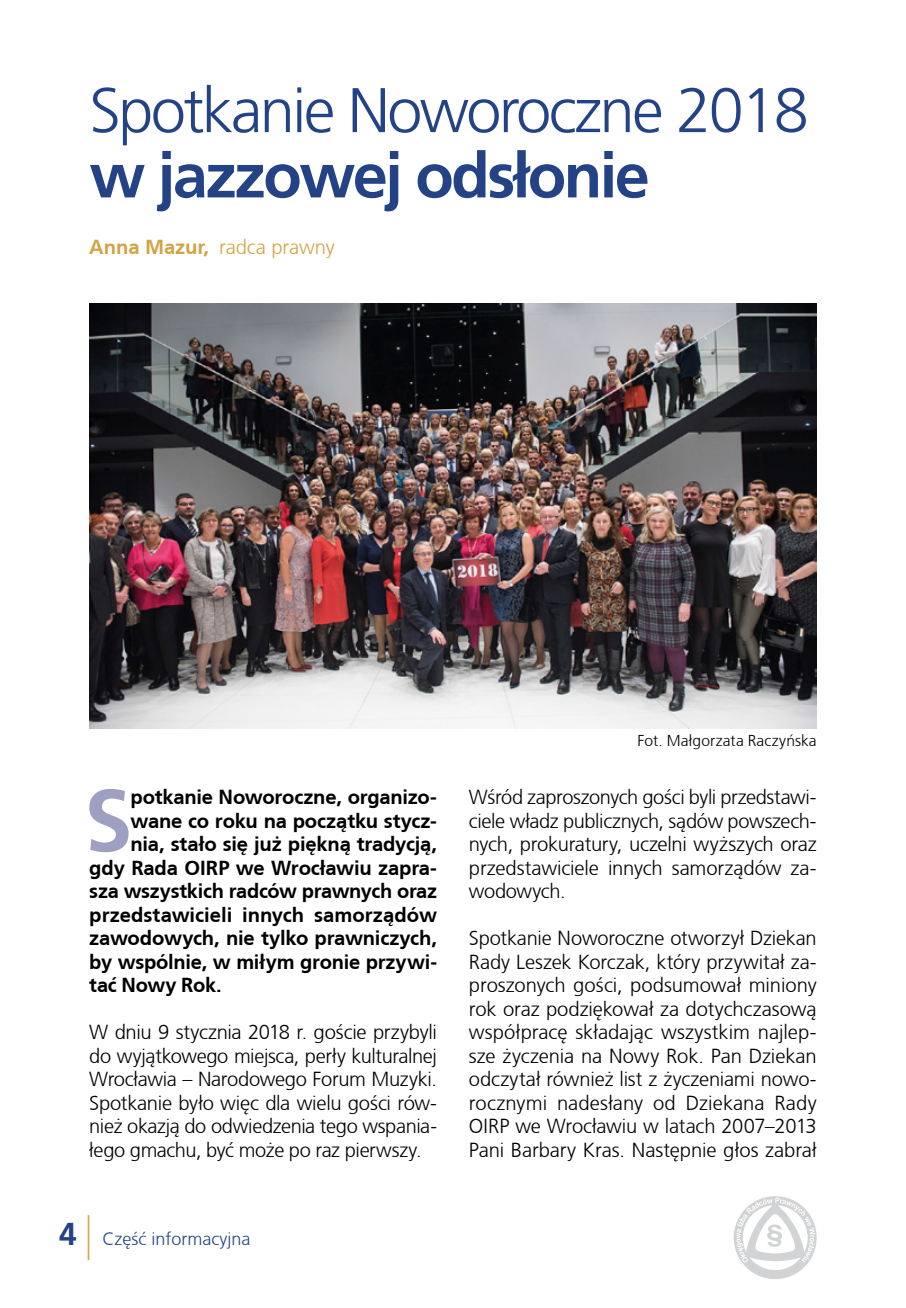
<style>
.page{position:relative;width:906px;height:1308px;background:#fff}
.page>*{position:absolute;margin:0;border:0;box-sizing:border-box;transform-origin:0 0}
.t1{font:700 87.52px "Frutiger CE";color:#9e9fc1}
.t2{font:300 63px "Frutiger CE";letter-spacing:-.04em;color:#244386}
.t3{font:700 63px "Frutiger CE";letter-spacing:-.04em;color:#244386}
.t4{font:700 31.5px "Frutiger CE";color:#244386}
.t5{font:300 20.25px/23.6px "Frutiger CE";letter-spacing:-.01em;color:#000;text-align:justify}
.t6{font:700 20.25px "Frutiger CE";letter-spacing:-.01em;color:#000}
.t7{font:300 20.25px "Frutiger CE";letter-spacing:-.005em;color:#d2a444}
.t8{font:300 18px "Frutiger CE";color:#244386}
.t9{font:300 15.75px "Frutiger CE";letter-spacing:.01em;color:#000}
.s1{font-weight:700}
.s2{font-weight:300;font-size:45px;color:#d2a444}
</style>
<div class="page">
<svg style="left:733px;top:1196px;width:83px;height:83px"></svg>
<img style="left:89px;top:304px;width:727px;height:424px">
<h2 class="t2" style="left:89px;top:73px;width:721px">Spotkanie Noworoczne 2018</h2>
<h2 class="t3" style="left:89px;top:138px;width:562px">w jazzowej odsłonie</h2>
<p class="t7" style="left:89px;top:235px;width:247px"><span class="s1">Anna Mazur,</span> radca prawny</p>
<h1 class="t1" style="left:84px;top:768px;width:50px">S</h1>
<p class="t6" style="left:131px;top:785px;width:308px">potkanie Noworoczne, organizo-</p>
<p class="t6" style="left:131px;top:808px;width:308px">wane co roku na początku stycz-</p>
<p class="t6" style="left:131px;top:832px;width:308px">nia, stało się już piękną tradycją,</p>
<p class="t6" style="left:89px;top:855px;width:349px">gdy Rada OIRP we Wrocławiu zapra-</p>
<p class="t6" style="left:89px;top:879px;width:349px">sza wszystkich radców prawnych oraz</p>
<p class="t6" style="left:89px;top:902px;width:349px">przedstawicieli innych samorządów</p>
<p class="t6" style="left:89px;top:926px;width:349px">zawodowych, nie tylko prawniczych,</p>
<p class="t6" style="left:89px;top:949px;width:349px">by wspólnie, w miłym gronie przywi-</p>
<p class="t6" style="left:89px;top:973px;width:134px">tać Nowy Rok.</p>
<p class="t5" style="left:89px;top:1020px;width:349px">W dniu 9 stycznia 2018 r. goście przybyli do wyjątkowego miejsca, perły kulturalnej Wrocławia – Narodowego Forum Muzyki.<br>Spotkanie było więc dla wielu gości rów&shy;nież okazją do odwiedzenia tego wspania&shy;łego gmachu, być może po raz pierwszy.</p>
<h3 class="t4" style="left:59px;top:1215px;width:34px">4 <span class="s2">|</span></h3>
<p class="t8" style="left:102px;top:1228px;width:149px">Część informacyjna</p>
<p class="t9" style="left:637px;top:731px;width:181px">Fot. Małgorzata Raczyńska</p>
<p class="t5" style="left:469px;top:785px;width:349px">Wśród zaproszonych gości byli przedstawi&shy;ciele władz publicznych, sądów powszech&shy;nych, prokuratury, uczelni wyższych oraz przedstawiciele innych samorządów za&shy;wodowych.</p>
<p class="t5" style="left:469px;top:926px;width:349px">Spotkanie Noworoczne otworzył Dziekan Rady Leszek Korczak, który przywitał za&shy;proszonych gości, podsumował miniony rok oraz podziękował za dotychczasową współpracę składając wszystkim najlep&shy;sze życzenia na Nowy Rok. Pan Dziekan odczytał również list z życzeniami nowo&shy;rocznymi nadesłany od Dziekana Rady OIRP we Wrocławiu w latach 2007–2013<br>Pani Barbary Kras. Następnie głos zabrał</p>
</div>
